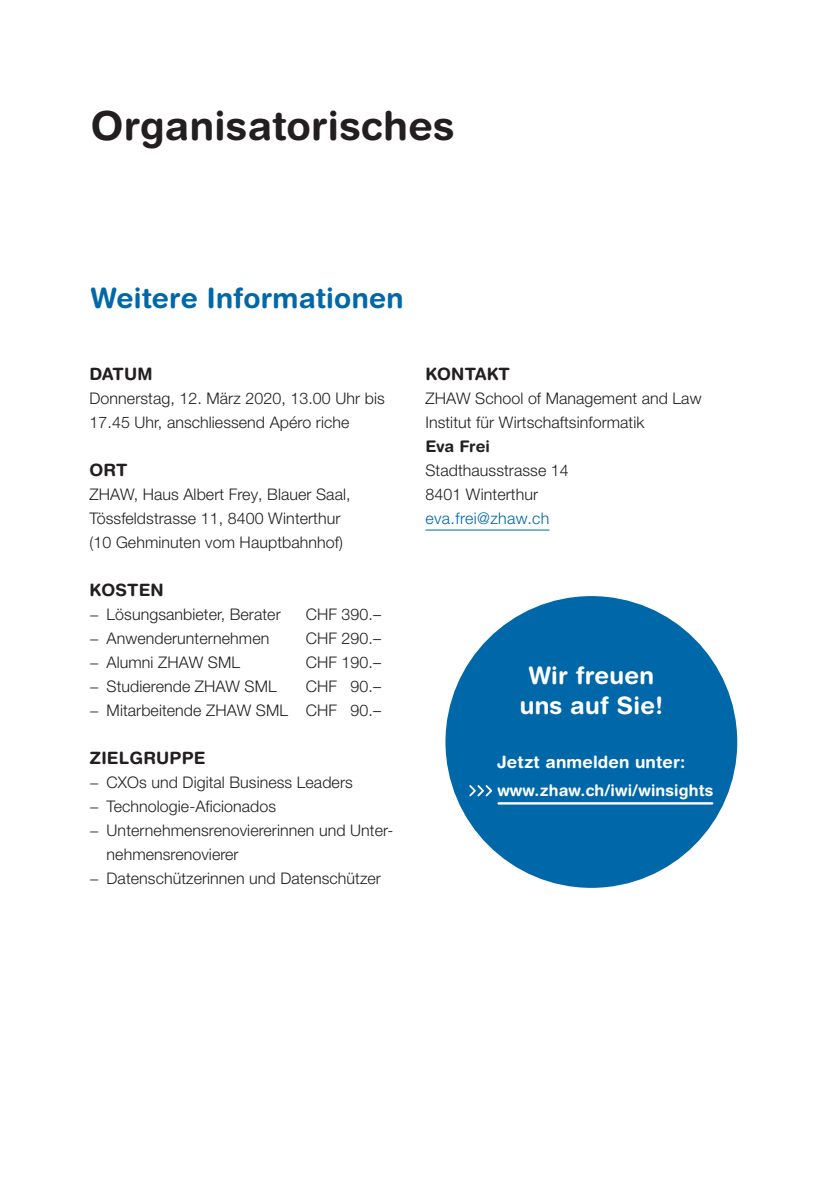
<style>
.page{position:relative;width:828px;height:1191px;background:#fff}
.page>*{position:absolute;margin:0;border:0;box-sizing:border-box;transform-origin:0 0}
.t1{font:700 40px "Helvetica Rounded LT Std";letter-spacing:.005em;color:#231f20}
.t2{font:700 28px "Helvetica Rounded LT Std";letter-spacing:.005em;color:#0068a9}
.t3{font:700 24px/30px "Helvetica Rounded LT Std";letter-spacing:.01em;color:#fff;text-align:center}
.t4{font:700 17px "Helvetica Rounded LT Std";letter-spacing:.01em;color:#231f20}
.t5{font:700 17px "Helvetica Rounded LT Std";letter-spacing:.01em;color:#fff}
.t6{font:300 16px/24px "Helvetica Neue LT Pro";letter-spacing:.005em;color:#231f20}
.t7{font:700 16px "Helvetica Rounded LT Std";letter-spacing:.01em;color:#fff}
.t8{font:300 16px "Helvetica Neue LT Pro";letter-spacing:.025em;color:#0068a9}
.t9{font:700 16px "Helvetica Rounded LT Std";letter-spacing:.005em;color:#231f20}
</style>
<div class="page">
<hr style="left:425px;top:529px;width:124px;height:1px;background:#0068a9">
<div style="left:445px;top:596px;width:292px;height:292px;background:#0068a9;border-radius:50%"></div>
<hr style="left:498px;top:802px;width:214px;height:2px;background:#fff">
<svg style="left:469px;top:785px;width:24px;height:12px"></svg>
<h1 class="t1" style="left:91px;top:101px;width:365px">Organisatorisches</h1>
<h2 class="t2" style="left:91px;top:281px;width:314px">Weitere Informationen</h2>
<p class="t4" style="left:90px;top:363px;width:64px">DATUM</p>
<p class="t6" style="left:90px;top:386px;width:297px">Donnerstag, 12. März 2020, 13.00 Uhr bis<br>17.45 Uhr, anschliessend Apéro riche</p>
<p class="t4" style="left:90px;top:459px;width:39px">ORT</p>
<p class="t6" style="left:90px;top:482px;width:262px">ZHAW, Haus Albert Frey, Blauer Saal,<br>Tössfeldstrasse 11, 8400 Winterthur (10 Gehminuten vom Hauptbahnhof)</p>
<p class="t4" style="left:90px;top:579px;width:76px">KOSTEN</p>
<p class="t6" style="left:90px;top:602px;width:193px">− Lösungsanbieter, Berater</p>
<p class="t6" style="left:306px;top:602px;width:77px">CHF 390.–</p>
<p class="t6" style="left:90px;top:626px;width:181px">− Anwenderunternehmen</p>
<p class="t6" style="left:306px;top:626px;width:77px">CHF 290.–</p>
<p class="t6" style="left:90px;top:650px;width:152px">− Alumni ZHAW SML</p>
<p class="t6" style="left:306px;top:650px;width:77px">CHF 190.–</p>
<p class="t6" style="left:90px;top:674px;width:189px">− Studierende ZHAW SML</p>
<p class="t6" style="left:90px;top:674px;width:293px;text-align:right">CHF 90.–<br>− Mitarbeitende ZHAW SML CHF 90.–</p>
<p class="t4" style="left:90px;top:747px;width:117px">ZIELGRUPPE</p>
<p class="t6" style="left:90px;top:770px;width:265px">− CXOs und Digital Business Leaders</p>
<p class="t6" style="left:90px;top:794px;width:188px">− Technologie-Aficionados</p>
<p class="t6" style="left:90px;top:818px;width:305px">− Unternehmensrenoviererinnen und Unter-</p>
<p class="t6" style="left:107px;top:842px;width:134px">nehmensrenovierer</p>
<p class="t6" style="left:90px;top:866px;width:293px">− Datenschützerinnen und Datenschützer</p>
<p class="t4" style="left:425px;top:363px;width:86px">KONTAKT</p>
<p class="t6" style="left:425px;top:386px;width:278px">ZHAW School of Management and Law<br>Institut für Wirtschaftsinformatik</p>
<p class="t9" style="left:425px;top:436px;width:66px">Eva Frei</p>
<p class="t6" style="left:425px;top:458px;width:145px">Stadthausstrasse 14<br>8401 Winterthur</p>
<p class="t8" style="left:425px;top:508px;width:126px">eva.frei@zhaw.ch</p>
<h3 class="t3" style="left:520px;top:660px;width:145px">Wir freuen uns auf Sie!</h3>
<p class="t5" style="left:497px;top:752px;width:190px">Jetzt anmelden unter:</p>
<p class="t7" style="left:497px;top:781px;width:218px">www.zhaw.ch/iwi/winsights</p>
</div>
